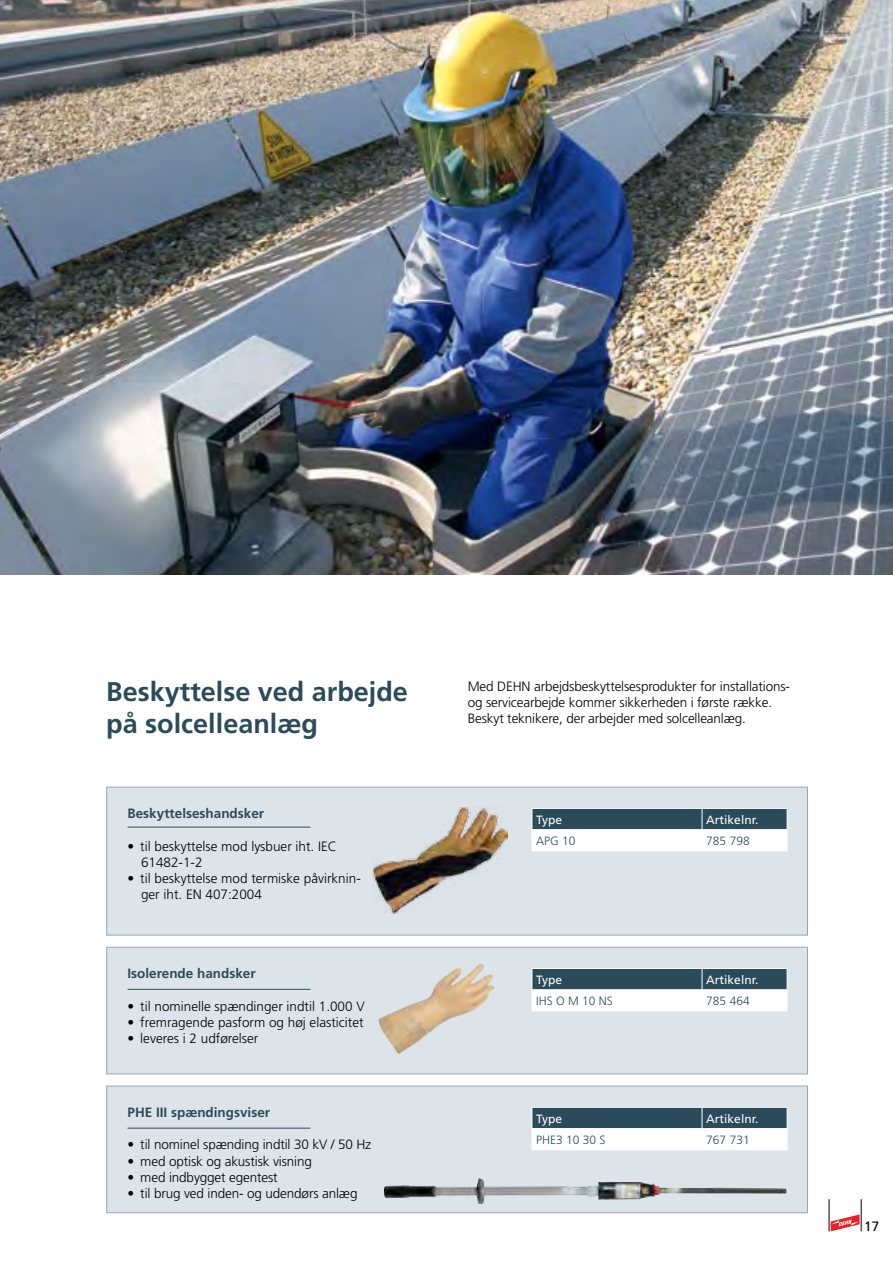
<style>
.page{position:relative;width:893px;height:1263px;background:#fff}
.page>*{position:absolute;margin:0;border:0;box-sizing:border-box;transform-origin:0 0}
.t1{font:700 27px/32.4px "Frutiger";color:#2b4b5a}
.t2{font:300 13.5px/16.2px "Frutiger";letter-spacing:-.01em;color:#000}
.t3{font:700 13.5px "Frutiger";color:#2b4b5a}
.t4{font:13.5px "Frutiger";color:#000}
.t5{font:12px "Frutiger";color:#fff}
.t6{font:300 12px "Frutiger";color:#2b4b5a}
</style>
<div class="page">
<img style="left:0;top:0;width:893px;height:574px">
<div style="left:106px;top:787px;width:702px;height:148px;background:#dce4e9"></div>
<svg style="left:531px;top:808px;width:257px;height:43px;background:#9aa9b0"></svg>
<hr style="left:531px;top:850px;width:171px;height:1px;background:#fff">
<hr style="left:702px;top:850px;width:85px;height:1px;background:#fff">
<hr style="left:128px;top:827px;width:182px;height:1px;background:#2b4b5a">
<img style="left:372px;top:807px;width:135px;height:107px">
<div style="left:106px;top:947px;width:702px;height:127px;background:#dce4e9"></div>
<svg style="left:531px;top:968px;width:257px;height:43px;background:#9aa9b0"></svg>
<hr style="left:531px;top:1010px;width:171px;height:1px;background:#fff">
<hr style="left:702px;top:1010px;width:85px;height:1px;background:#fff">
<hr style="left:128px;top:989px;width:182px;height:1px;background:#2b4b5a">
<img style="left:378px;top:963px;width:116px;height:92px">
<div style="left:106px;top:1085px;width:702px;height:128px;background:#dce4e9"></div>
<svg style="left:531px;top:1107px;width:257px;height:43px;background:#9aa9b0"></svg>
<hr style="left:531px;top:1149px;width:171px;height:1px;background:#fff">
<hr style="left:702px;top:1149px;width:85px;height:1px;background:#fff">
<hr style="left:128px;top:1128px;width:182px;height:1px;background:#2b4b5a">
<img style="left:384px;top:1178px;width:402px;height:26px">
<svg style="left:831px;top:1214px;width:28px;height:17px"></svg>
<hr style="left:829px;top:1199px;width:1px;height:32px;background:#000">
<hr style="left:861px;top:1199px;width:1px;height:32px;background:#000">
<h1 class="t1" style="left:106px;top:675px;width:303px">Beskyttelse ved arbejde på solcelleanlæg</h1>
<p class="t3" style="left:128px;top:805px;width:138px">Beskyttelseshandsker</p>
<p class="t2" style="left:141px;top:838px;width:197px;text-indent:-14px">• til beskyttelse mod lysbuer iht. IEC<br>61482-1-2</p>
<p class="t2" style="left:141px;top:870px;width:221px;text-indent:-14px">• til beskyttelse mod termiske påvirknin&shy;ger iht. EN 407:2004</p>
<p class="t3" style="left:128px;top:965px;width:130px">Isolerende handsker</p>
<p class="t2" style="left:128px;top:998px;width:239px">• til nominelle spændinger indtil 1.000 V</p>
<p class="t2" style="left:128px;top:1014px;width:238px">• fremragende pasform og høj elasticitet</p>
<p class="t2" style="left:128px;top:1030px;width:132px">• leveres i 2 udførelser</p>
<p class="t3" style="left:128px;top:1104px;width:144px">PHE III spændingsviser</p>
<p class="t2" style="left:128px;top:1137px;width:245px">• til nominel spænding indtil 30 kV / 50 Hz</p>
<p class="t2" style="left:128px;top:1153px;width:186px">• med optisk og akustisk visning</p>
<p class="t2" style="left:128px;top:1169px;width:152px">• med indbygget egentest</p>
<p class="t2" style="left:128px;top:1185px;width:231px">• til brug ved inden- og udendørs anlæg</p>
<p class="t2" style="left:468px;top:678px;width:324px">Med DEHN arbejdsbeskyttelsesprodukter for installations&shy;og servicearbejde kommer sikkerheden i første række.<br>Beskyt teknikere, der arbejder med solcelleanlæg.</p>
<p class="t5" style="left:536px;top:812px;width:27px">Type</p>
<p class="t5" style="left:706px;top:812px;width:54px">Artikelnr.</p>
<p class="t6" style="left:536px;top:834px;width:41px">APG 10</p>
<p class="t6" style="left:706px;top:834px;width:45px">785 798</p>
<p class="t5" style="left:536px;top:973px;width:27px">Type</p>
<p class="t5" style="left:706px;top:973px;width:54px">Artikelnr.</p>
<p class="t6" style="left:536px;top:994px;width:78px">IHS O M 10 NS</p>
<p class="t6" style="left:706px;top:994px;width:45px">785 464</p>
<p class="t5" style="left:536px;top:1111px;width:27px">Type</p>
<p class="t5" style="left:706px;top:1111px;width:54px">Artikelnr.</p>
<p class="t6" style="left:536px;top:1133px;width:71px">PHE3 10 30 S</p>
<p class="t6" style="left:706px;top:1133px;width:45px">767 731</p>
<p class="t4" style="left:864px;top:1219px;width:17px">17</p>
</div>
